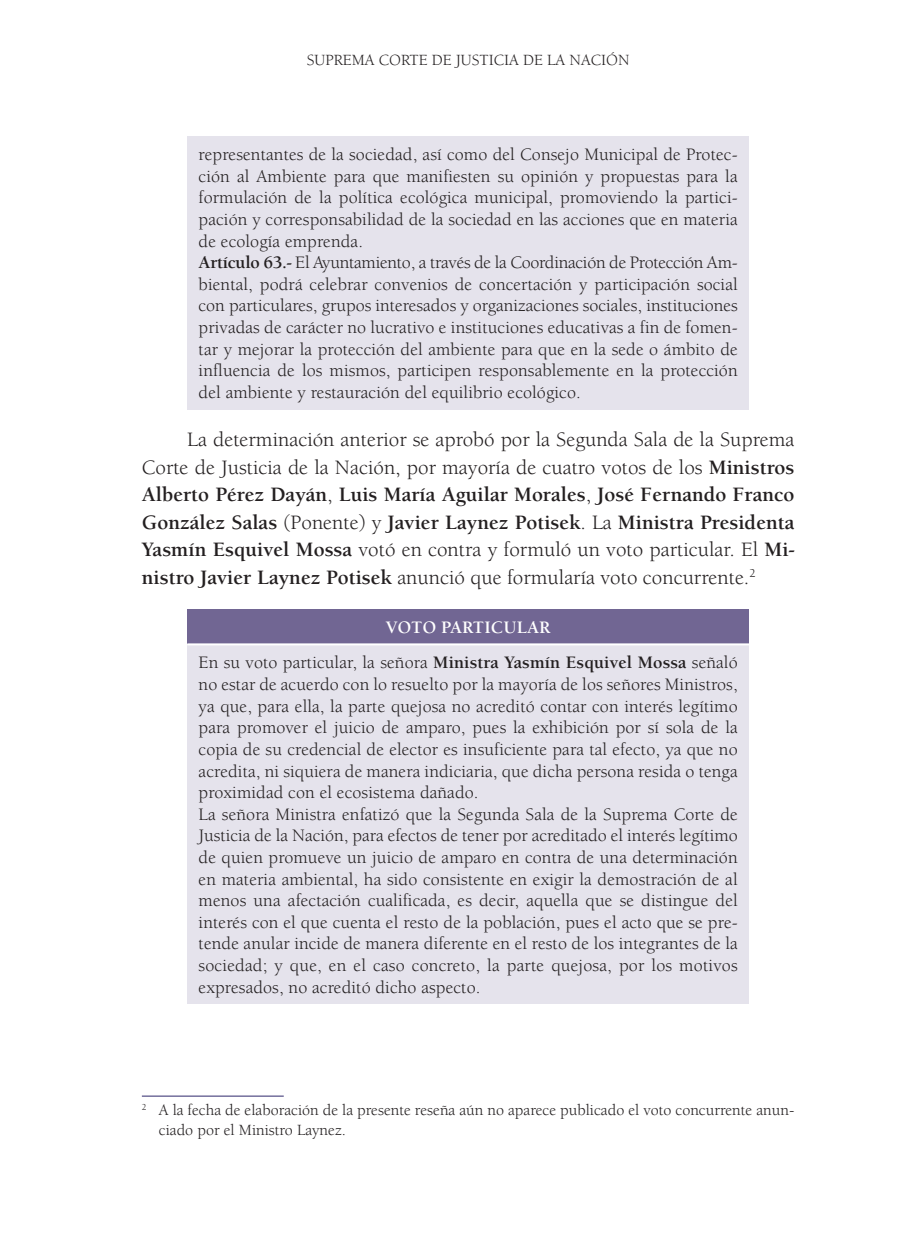
<style>
.page{position:relative;width:908px;height:1248px;background:#fff}
.page>*{position:absolute;margin:0;border:0;box-sizing:border-box;transform-origin:0 0}
.t1{font:21px/27.6px "Berkeley Std";color:#231f20;text-align:justify}
.t2{font:18px/21.6px "Berkeley Std";letter-spacing:.005em;color:#231f20}
.t3{font:16px/19.2px "Berkeley Std";color:#231f20}
.s1{font-weight:700}
.s2{font-weight:700;color:#fff}
</style>
<div class="page">
<div style="left:187px;top:136px;width:561px;height:273px;background:#e5e3ec"></div>
<div style="left:187px;top:609px;width:561px;height:35px;background:#716693"></div>
<div style="left:187px;top:644px;width:561px;height:359px;background:#e5e3ec"></div>
<hr style="left:187px;top:643px;width:561px;height:2px;background:#fff">
<hr style="left:142px;top:1095px;width:141px;height:1px;background:#2e276a">
<p class="t3" style="left:306px;top:51px;width:324px">SUPREMA CORTE DE JUSTICIA DE LA NACIÓN</p>
<p class="t2" style="left:198px;top:144px;width:540px">representantes de la sociedad, así como del Consejo Municipal de Protec&shy;ción al Ambiente para que manifiesten su opinión y propuestas para la formulación de la política ecológica municipal, promoviendo la partici&shy;pación y corresponsabilidad de la sociedad en las acciones que en materia de ecología emprenda.<br><span class="s1">Artículo 63.-</span> El Ayuntamiento, a través de la Coordinación de Protección Am&shy;biental, podrá celebrar convenios de concertación y participación social con particulares, grupos interesados y organizaciones sociales, instituciones privadas de carácter no lucrativo e instituciones educativas a fin de fomen&shy;tar y mejorar la protección del ambiente para que en la sede o ámbito de influencia de los mismos, participen responsablemente en la protección del ambiente y restauración del equilibrio ecológico.</p>
<p class="t1" style="left:142px;top:426px;width:654px;text-indent:45px">La determinación anterior se aprobó por la Segunda Sala de la Suprema Corte de Justicia de la Nación, por mayoría de cuatro votos de los <span class="s1">Ministros Alberto Pérez Dayán</span>, <span class="s1">Luis María Aguilar Morales</span>, <span class="s1">José Fernando Franco González Salas</span> (Ponente) y <span class="s1">Javier Laynez Potisek</span>. La <span class="s1">Ministra Presidenta Yasmín Esquivel Mossa</span> votó en contra y formuló un voto particular. El <span class="s1">Mi&shy;nistro Javier Laynez Potisek</span> anunció que formularía voto concurrente.<sup>2</sup></p>
<p class="t2" style="left:198px;top:610px;width:540px;line-height:35.4px;text-align:center"><span class="s2">VOTO PARTICULAR<br></span>En su voto particular, la señora <span class="s1">Ministra Yasmín Esquivel Mossa</span> señaló</p>
<p class="t2" style="left:198px;top:673px;width:540px">no estar de acuerdo con lo resuelto por la mayoría de los señores Ministros, ya que, para ella, la parte quejosa no acreditó contar con interés legítimo para promover el juicio de amparo, pues la exhibición por sí sola de la copia de su credencial de elector es insuficiente para tal efecto, ya que no acredita, ni siquiera de manera indiciaria, que dicha persona resida o tenga proximidad con el ecosistema dañado.<br>La señora Ministra enfatizó que la Segunda Sala de la Suprema Corte de Justicia de la Nación, para efectos de tener por acreditado el interés legítimo de quien promueve un juicio de amparo en contra de una determinación en materia ambiental, ha sido consistente en exigir la demostración de al menos una afectación cualificada, es decir, aquella que se distingue del interés con el que cuenta el resto de la población, pues el acto que se pre&shy;tende anular incide de manera diferente en el resto de los integrantes de la sociedad; y que, en el caso concreto, la parte quejosa, por los motivos expresados, no acreditó dicho aspecto.</p>
<p class="t3" style="left:159px;top:1100px;width:636px;text-indent:-17px"><sup>2</sup> A la fecha de elaboración de la presente reseña aún no aparece publicado el voto concurrente anun&shy;ciado por el Ministro Laynez.</p>
</div>
